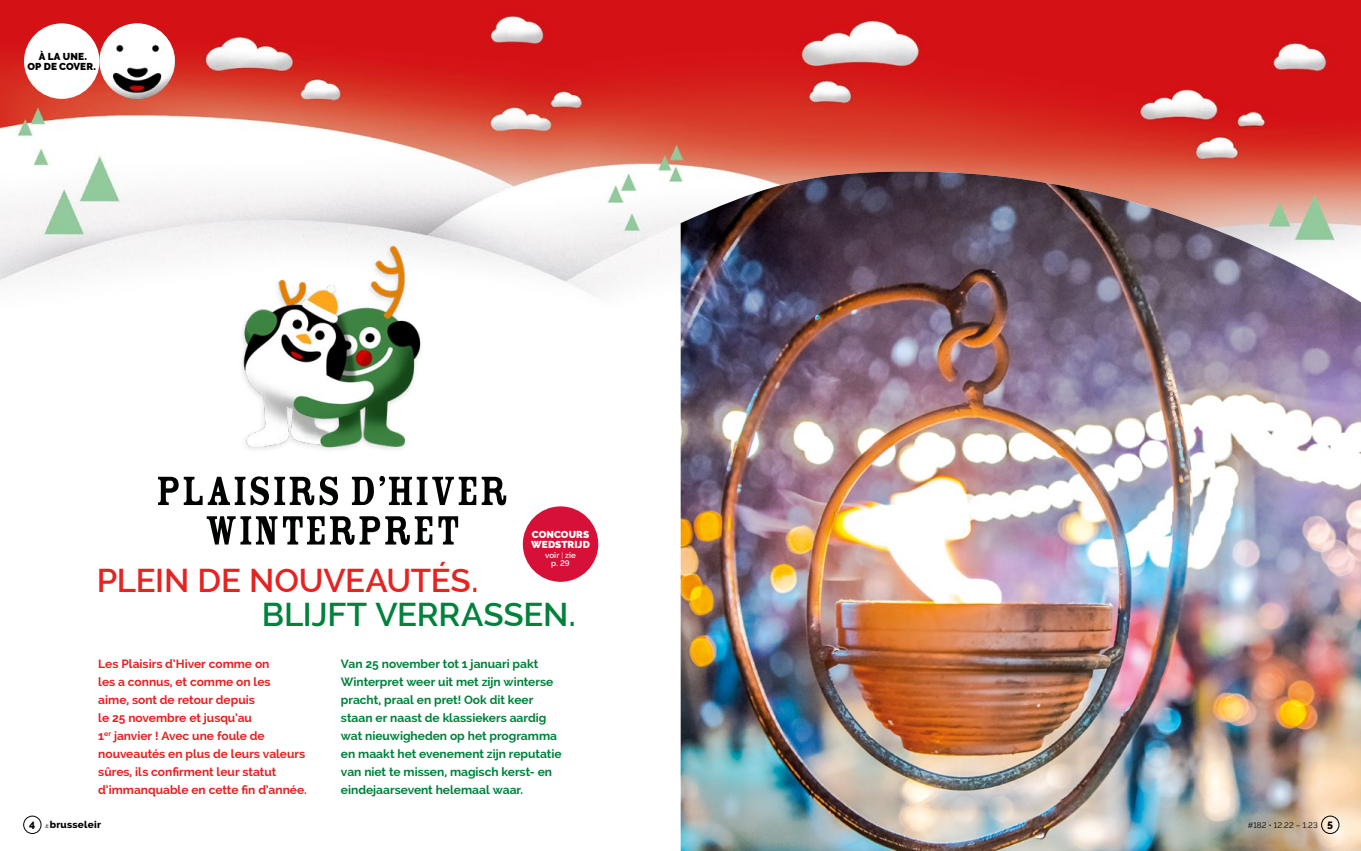
<style>
.page{position:relative;width:1361px;height:851px;background:#fff}
.page>*{position:absolute;margin:0;border:0;box-sizing:border-box;transform-origin:0 0}
.Titel_variabel{font:600 33px "Raleway";letter-spacing:-.01em;color:#e52322}
.t1{font:600 33px "Raleway";letter-spacing:-.01em;color:#00823b}
.t2{font:700 12px/18px "Raleway";color:#00823b}
.Inleiding{font:700 12px/18px "Raleway";letter-spacing:-.005em;color:#e52322}
.t3{font:800 10.5px "Raleway";color:#000}
.t4{font:900 10px/9.8px "Raleway";letter-spacing:.005em;color:#fff}
.t5{font:900 10px "Raleway";letter-spacing:.01em;color:#000}
.t6{font:800 10px "Raleway";letter-spacing:.025em;color:#000}
.t7{font:8px "Raleway";letter-spacing:.025em;color:#000}
.t8{font:600 8px/8.6px "Raleway";letter-spacing:.015em;color:#fff;text-align:center}
.t9{font:500 3px "Raleway";color:#000}
.s1{font-weight:300}
.s2{font-weight:800;font-size:10.5px}
</style>
<div class="page">
<img style="left:0;top:0;width:1361px;height:296px">
<svg style="left:207px;top:516px;width:251px;height:28px"></svg>
<svg style="left:158px;top:476px;width:348px;height:29px"></svg>
<img style="left:680px;top:171px;width:681px;height:679px">
<div style="left:237px;top:245px;width:185px;height:209px;background:#fff"></div>
<img style="left:242px;top:245px;width:180px;height:204px">
<div style="left:523px;top:506px;width:75px;height:75px;background:#d61037;border-radius:50%"></div>
<div style="left:1321px;top:815px;width:18px;height:18px;border:1px solid #000;border-radius:50%"></div>
<div style="left:24px;top:815px;width:17px;height:18px;border:1px solid #000;border-radius:50%"></div>
<div style="left:24px;top:23px;width:75px;height:76px;background:#fff;border-radius:50%"></div>
<img style="left:99px;top:23px;width:76px;height:76px;border-radius:38px">
<p class="t5" style="left:39px;top:50px;width:50px">À LA UNE.</p>
<p class="t5" style="left:28px;top:61px;width:70px">OP DE COVER.</p>
<p class="t4" style="left:531px;top:529px;width:60px">CONCOURS<br>WEDSTRIJD</p>
<p class="t8" style="left:545px;top:550px;width:32px">voir <span class="s1">|</span> zie p. 29</p>
<p class="Titel_variabel" style="left:97px;top:561px;width:383px">PLEIN DE NOUVEAUTÉS.</p>
<h1 class="t1" style="left:262px;top:595px;width:315px">BLIJFT VERRASSEN.</h1>
<p class="Inleiding" style="left:98px;top:654px;width:210px">Les Plaisirs d’Hiver comme on<br>les a connus, et comme on les<br>aime, sont de retour depuis<br>le 25 novembre et jusqu’au<br>1<sup>er</sup> janvier ! Avec une foule de nouveautés en plus de leurs valeurs sûres, ils confirment leur statut d’immanquable en cette fin d’année.</p>
<p class="t2" style="left:341px;top:654px;width:222px">Van 25 november tot 1 januari pakt Winterpret weer uit met zijn winterse pracht, praal en pret! Ook dit keer staan er naast de klassiekers aardig wat nieuwigheden op het programma en maakt het evenement zijn reputatie van niet te missen, magisch kerst- en eindejaarsevent helemaal waar.</p>
<p class="t9" style="left:46px;top:822px;width:4px">le</p>
<p class="t6" style="left:50px;top:819px;width:53px">brusseleir</p>
<p class="t7" style="left:1247px;top:820px;width:87px">#182 • 12.22 – 1.23 <span class="s2">5</span></p>
<p class="t3" style="left:29px;top:818px;width:8px">4</p>
<p class="t9" style="left:45px;top:825px;width:5px">de</p>
</div>
